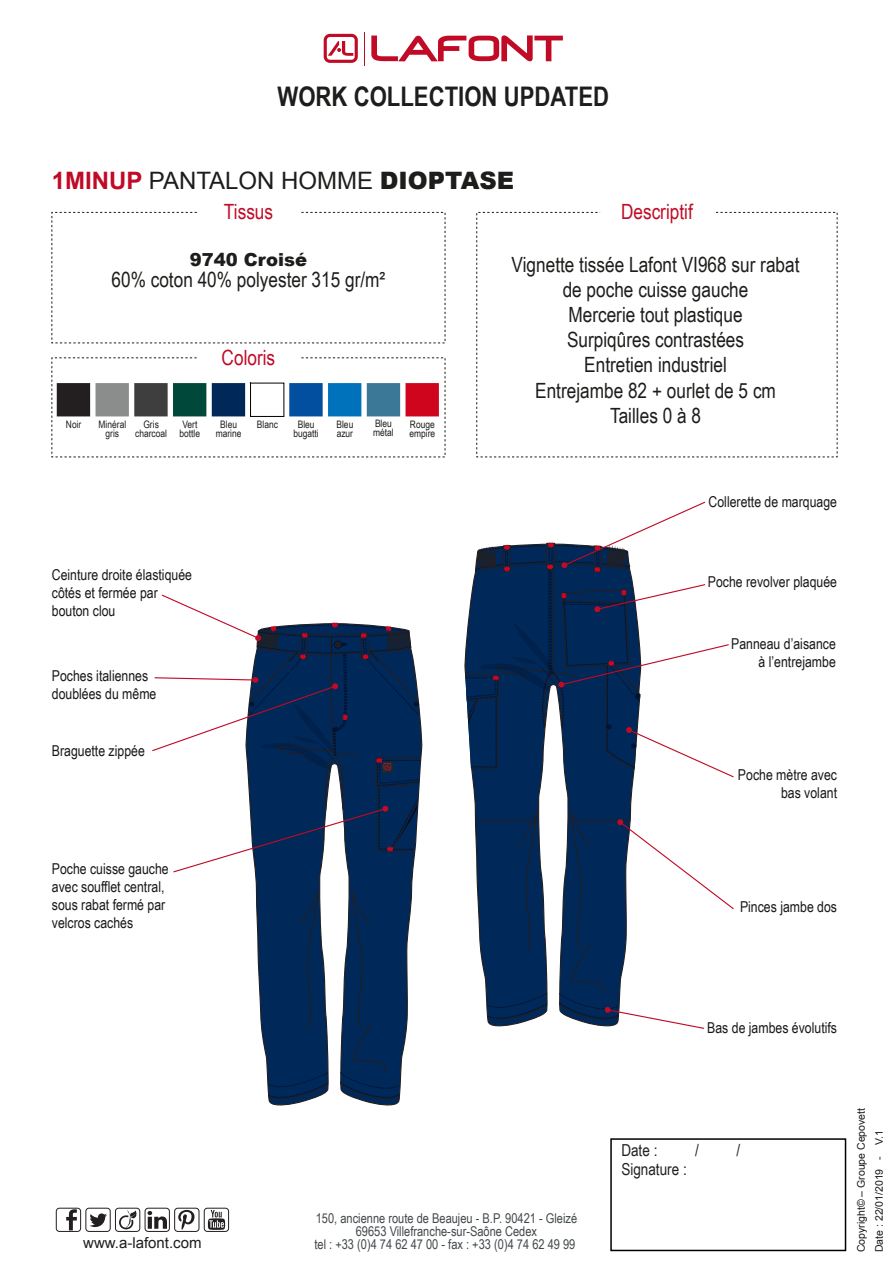
<style>
.page{position:relative;width:893px;height:1263px;background:#fff}
.page>*{position:absolute;margin:0;border:0;box-sizing:border-box;transform-origin:0 0}
.t1{font:700 27px "Arial Narrow";color:#1d1d1b}
.t2{font:24px "Arial";color:#1d1d1b}
.t3{font:21px/25.2px "Arial Narrow";color:#1d1d1b;text-align:center}
.t4{font:21px "Arial Narrow";color:#c00a26}
.t5{font:900 18px "Arial";color:#1d1d1b}
.t6{font:16.5px "Arial Narrow";color:#231f20}
.t7{font:15px/18px "Arial Narrow";color:#1a171b}
.t8{font:15px "Arial";color:#1d1d1b}
.t9{font:13.5px/13.2px "Arial Narrow";color:#43484a;text-align:center}
.t10{font:10.5px "Arial";color:#1a171b}
.t11{font:10.35px/9.4px "Arial Narrow";color:#1d1d1b;text-align:center}
.s1{font-weight:700;color:#c00a26}
.s2{font-weight:900}
</style>
<div class="page">
<svg style="left:255px;top:724px;width:167px;height:382px"></svg>
<svg style="left:268px;top:1072px;width:61px;height:34px;background:#28456a"></svg>
<svg style="left:339px;top:891px;width:61px;height:214px;background:#193b64"></svg>
<svg style="left:299px;top:891px;width:19px;height:139px;background:#022754"></svg>
<svg style="left:464px;top:656px;width:170px;height:371px"></svg>
<svg style="left:517px;top:811px;width:20px;height:140px;background:#022754"></svg>
<svg style="left:487px;top:993px;width:61px;height:33px;background:#234166"></svg>
<hr style="left:475px;top:820px;width:64px;height:1px;background:#231f20">
<div style="left:610px;top:1138px;width:236px;height:113px;border:2px solid #000"></div>
<svg style="left:371px;top:35px;width:192px;height:26px"></svg>
<hr style="left:364px;top:33px;width:1px;height:33px;background:#c00a26">
<svg style="left:324px;top:34px;width:34px;height:29px"></svg>
<svg style="left:51px;top:212px;width:395px;height:132px"></svg>
<svg style="left:476px;top:212px;width:362px;height:246px"></svg>
<div style="left:86px;top:1208px;width:25px;height:24px;border:1px solid #231f20;border-radius:3px"></div>
<svg style="left:89px;top:1213px;width:18px;height:14px"></svg>
<div style="left:115px;top:1208px;width:25px;height:24px;border:1px solid #231f20;border-radius:3px"></div>
<svg style="left:119px;top:1210px;width:18px;height:19px"></svg>
<div style="left:204px;top:1208px;width:25px;height:24px;border:1px solid #231f20;border-radius:3px"></div>
<svg style="left:208px;top:1210px;width:17px;height:20px"></svg>
<div style="left:145px;top:1208px;width:25px;height:24px;border:1px solid #231f20;border-radius:3px"></div>
<svg style="left:147px;top:1211px;width:20px;height:18px"></svg>
<div style="left:174px;top:1208px;width:25px;height:24px;border:1px solid #231f20;border-radius:3px"></div>
<svg style="left:178px;top:1210px;width:16px;height:20px"></svg>
<div style="left:56px;top:1208px;width:25px;height:24px;border:1px solid #231f20;border-radius:3px"></div>
<svg style="left:66px;top:1209px;width:11px;height:21px"></svg>
<svg style="left:465px;top:501px;width:269px;height:277px"></svg>
<svg style="left:51px;top:357px;width:395px;height:101px"></svg>
<svg style="left:558px;top:811px;width:176px;height:218px"></svg>
<svg style="left:152px;top:594px;width:269px;height:279px"></svg>
<h1 class="t1" style="left:277px;top:76px;width:333px">WORK COLLECTION UPDATED</h1>
<h2 class="t2" style="left:52px;top:165px;width:464px"><span class="s1">1MINUP</span> PANTALON HOMME <span class="s2">DIOPTASE</span></h2>
<h3 class="t4" style="left:224px;top:197px;width:51px">Tissus</h3>
<h3 class="t4" style="left:621px;top:197px;width:73px">Descriptif</h3>
<p class="t5" style="left:190px;top:246px;width:119px">9740 Croisé</p>
<h3 class="t3" style="left:112px;top:266px;width:275px">60% coton 40% polyester 315 gr/m²</h3>
<h3 class="t4" style="left:222px;top:342px;width:55px">Coloris</h3>
<p class="t11" style="left:66px;top:419px;width:17px">Noir</p>
<p class="t11" style="left:135px;top:419px;width:33px">Gris charcoal</p>
<p class="t11" style="left:180px;top:419px;width:22px;text-align:left">Vert bottle</p>
<p class="t11" style="left:216px;top:419px;width:27px">Bleu marine</p>
<p class="t11" style="left:257px;top:419px;width:23px">Blanc</p>
<p class="t11" style="left:293px;top:419px;width:27px">Bleu bugatti</p>
<p class="t11" style="left:336px;top:419px;width:18px;text-align:left">Bleu azur</p>
<p class="t11" style="left:99px;top:419px;width:29px">Minéral gris</p>
<p class="t11" style="left:373px;top:418px;width:22px;text-align:left">Bleu métal</p>
<p class="t11" style="left:409px;top:419px;width:27px;text-align:left">Rouge empire</p>
<p class="t7" style="left:52px;top:565px;width:142px">Ceinture droite élastiquée côtés et fermée par bouton clou</p>
<p class="t7" style="left:52px;top:666px;width:106px">Poches italiennes doublées du même</p>
<p class="t7" style="left:52px;top:741px;width:94px">Braguette zippée</p>
<p class="t7" style="left:52px;top:859px;width:118px">Poche cuisse gauche avec soufflet central, sous rabat fermé par velcros cachés</p>
<h3 class="t3" style="left:512px;top:251px;width:289px">Vignette tissée Lafont VI968 sur rabat de poche cuisse gauche<br>Mercerie tout plastique<br>Surpiqûres contrastées<br>Entretien industriel<br>Entrejambe 82 + ourlet de 5 cm<br>Tailles 0 à 8</h3>
<p class="t7" style="left:709px;top:492px;width:130px">Collerette de marquage</p>
<p class="t7" style="left:708px;top:572px;width:131px">Poche revolver plaquée</p>
<p class="t7" style="left:731px;top:634px;width:106px;text-align:right">Panneau d’aisance à l’entrejambe</p>
<p class="t7" style="left:738px;top:765px;width:101px;text-align:right">Poche mètre avec bas volant</p>
<p class="t7" style="left:740px;top:897px;width:99px">Pinces jambe dos</p>
<p class="t8" style="left:83px;top:1233px;width:120px">www.a-lafont.com</p>
<p class="t9" style="left:314px;top:1211px;width:264px">150, ancienne route de Beaujeu - B.P. 90421 - Gleizé<br>69653 Villefranche-sur-Saône Cedex<br>tel : +33 (0)4 74 62 47 00 - fax : +33 (0)4 74 62 49 99</p>
<p class="t7" style="left:707px;top:1018px;width:131px">Bas de jambes évolutifs</p>
<p class="t6" style="left:621px;top:1137px;width:38px">Date :</p>
<p class="t6" style="left:695px;top:1137px;width:5px">/</p>
<p class="t6" style="left:736px;top:1137px;width:5px">/</p>
<p class="t6" style="left:621px;top:1157px;width:67px">Signature :</p>
<p class="t10" style="left:854px;top:1252px;width:146px;rotate:-90deg">Copyright© – Groupe Cepovett</p>
<p class="t10" style="left:872px;top:1252px;width:124px;rotate:-90deg">Date : 22/01/2019 - V.1</p>
</div>
